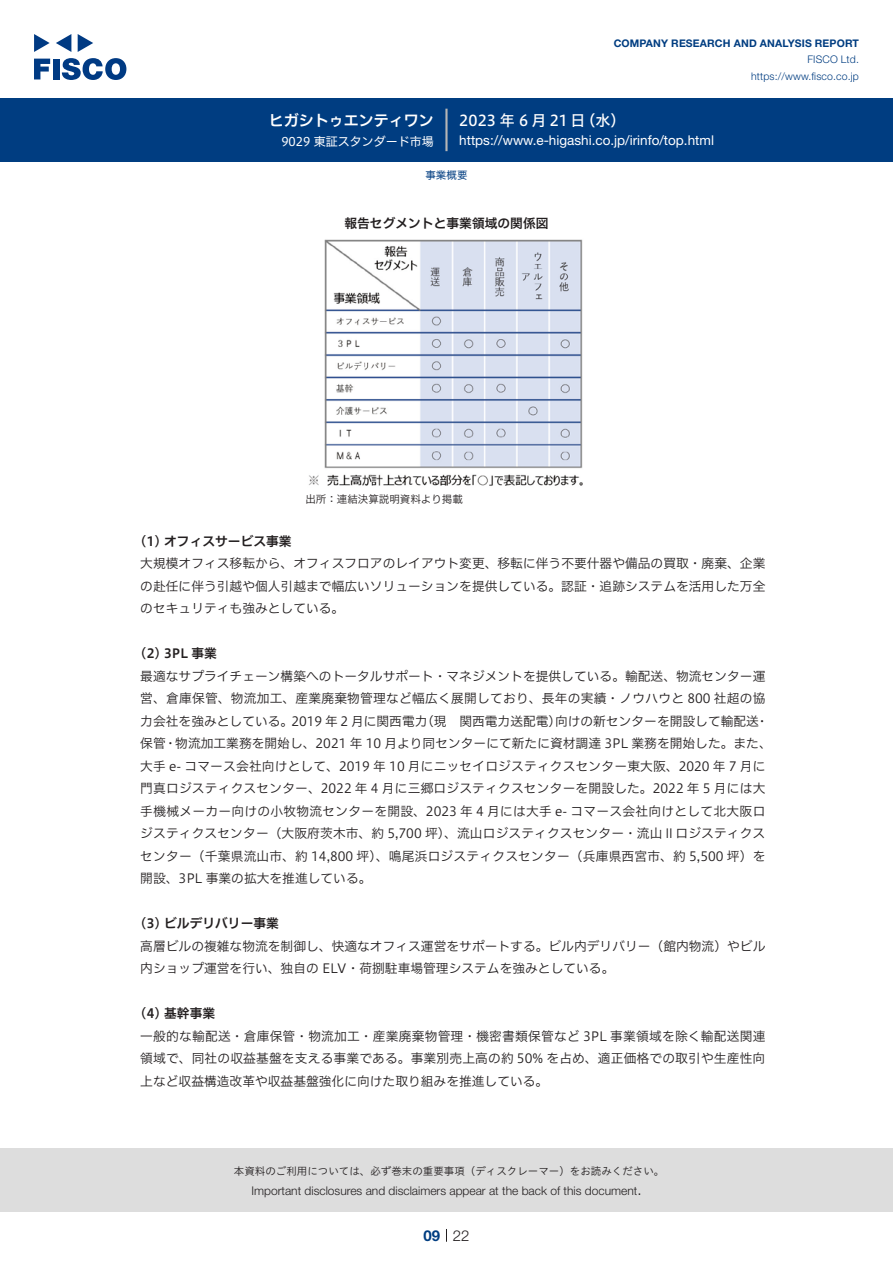
<style>
.page{position:relative;width:893px;height:1263px;background:#fff}
.page>*{position:absolute;margin:0;border:0;box-sizing:border-box;transform-origin:0 0}
.t1{font:15px "Hiragino UD Sans F Std N W5";letter-spacing:.175em;color:#fff}
.t2{font:15px "Hiragino UD Sans F Std N W6";color:#fff}
.t3{font:300 15px "Helvetica Neue LT Std";color:#231f20}
.t4{font:700 15px "Helvetica Neue LT Std";color:#003d81}
.t5{font:13.5px "Helvetica Neue LT Std";color:#fff}
.t6{font:12.75px/22.5px "Hiragino UD Sans F Std N W3";color:#231f20;text-align:justify}
.t7{font:12.75px "Hiragino UD Sans F Std N W6";color:#231f20}
.t8{font:300 12px "Helvetica Neue LT Std";color:#231f20}
.t9{font:12px "Hiragino UD Sans F Std N W4";color:#fff}
.t10{font:10.5px "Hiragino UD Sans Std W3";color:#231f20}
.t11{font:700 10.5px "Helvetica Neue LT Std";letter-spacing:.015em;color:#003d81}
.t12{font:300 10.5px/16.5px "Helvetica Neue LT Std";letter-spacing:.015em;color:#003d81;text-align:right}
.t13{font:10.5px "Hiragino UD Sans F Std N W3";color:#231f20}
.t14{font:10.5px "Hiragino UD Sans F Std N W4";color:#003d81}
</style>
<div class="page">
<div style="left:0;top:1148px;width:893px;height:64px;background:#ddd"></div>
<svg style="left:34px;top:59px;width:16px;height:20px"></svg>
<div style="left:53px;top:59px;width:6px;height:20px;background:#003a83"></div>
<svg style="left:62px;top:58px;width:64px;height:22px"></svg>
<svg style="left:34px;top:34px;width:16px;height:18px"></svg>
<svg style="left:78px;top:34px;width:15px;height:18px"></svg>
<svg style="left:56px;top:34px;width:15px;height:18px"></svg>
<div style="left:0;top:98px;width:893px;height:64px;background:#003d81"></div>
<hr style="left:445px;top:109px;width:3px;height:42px;background:#b5b5b6">
<svg style="left:446px;top:1229px;width:1px;height:13px"></svg>
<img style="left:309px;top:239px;width:274px;height:247px">
<p class="t2" style="left:269px;top:109px;width:167px">ヒガシトゥエンティワン</p>
<p class="t9" style="left:281px;top:132px;width:154px">9029 東証スタンダード市場</p>
<p class="t11" style="left:614px;top:37px;width:247px">COMPANY RESEARCH AND ANALYSIS REPORT</p>
<p class="t12" style="left:751px;top:51px;width:109px">FISCO Ltd. https://www.fisco.co j p.</p>
<p class="t1" style="left:581px;top:109px;width:46px">（水(</p>
<p class="t1" style="left:459px;top:109px;width:128px">2023年6月21日</p>
<p class="t5" style="left:459px;top:132px;width:256px">https://www -e. higashi.co j p. /irinfo/top.html</p>
<p class="t14" style="left:425px;top:167px;width:43px">事業概要</p>
<p class="t7" style="left:344px;top:214px;width:206px">報告セグメントと事業領域の関係図</p>
<p class="t13" style="left:305px;top:491px;width:159px">出所：連結決算説明資料より掲載</p>
<p class="t7" style="left:140px;top:531px;width:153px">1( ) オフィスサービス事業</p>
<p class="t6" style="left:140px;top:551px;width:627px">大規模オフィス移転から、オフィスフロアのレイアウト変更、移転に伴う不要什器や備品の買取・廃棄、企業の赴任に伴う引越や個人引越まで幅広いソリューションを提供している。認証・追跡システムを活用した万全のセキュリティも強みとしている。</p>
<p class="t7" style="left:140px;top:644px;width:78px">2( ) 3PL 事業</p>
<p class="t6" style="left:140px;top:664px;width:630px;text-align:right">最適なサプライチェーン構築へのトータルサポート・マネジメントを提供している。輸配送、物流センター運営、倉庫保管、物流加工、産業廃棄物管理など幅広く展開しており、長年の実績・ノウハウと 800 社超の協・</p>
<p class="t6" style="left:291px;top:709px;width:138px">2019 年 2 月に関西電力</p>
<p class="t6" style="left:555px;top:709px;width:205px">向けの新センターを開設して輸配送</p>
<p class="t6" style="left:421px;top:709px;width:142px">（現　関西電力送配電）</p>
<p class="t6" style="left:140px;top:709px;width:633px;text-align:left">力会社を強みとしている。<br>保管・物流加工業務を開始し、2021 年 10 月より同センターにて新たに資材調達 3PL 業務を開始した。また、大手 -e コマース会社向けとして、2019 年 10 月にニッセイロジスティクスセンター東大阪、2020 年 7 月に門真ロジスティクスセンター、2022 年 4 月に三郷ロジスティクスセンターを開設した。2022 年 5 月には大手機械メーカー向けの小牧物流センターを開設、2023 年 4 月には大手 -e コマース会社向けとして北大阪ロジスティクスセンター（大阪府茨木市、約 5,700 坪）、流山ロジスティクスセンター・流山Ⅱロジスティクスセンター（千葉県流山市、約 14,800 坪）、鳴尾浜ロジスティクスセンター（兵庫県西宮市、約 5,500 坪）を開設、3PL 事業の拡大を推進している。</p>
<p class="t7" style="left:140px;top:914px;width:140px">3( ) ビルデリバリー事業</p>
<p class="t6" style="left:140px;top:934px;width:627px">高層ビルの複雑な物流を制御し、快適なオフィス運営をサポートする。ビル内デリバリー（館内物流）やビル内ショップ運営を行い、独自の ELV・荷捌駐車場管理システムを強みとしている。</p>
<p class="t7" style="left:140px;top:1004px;width:76px">4( ) 基幹事業</p>
<p class="t6" style="left:140px;top:1024px;width:627px">一般的な輸配送・倉庫保管・物流加工・産業廃棄物管理・機密書類保管など 3PL 事業領域を除く輸配送関連領域で、同社の収益基盤を支える事業である。事業別売上高の約 50% を占め、適正価格での取引や生産性向上など収益構造改革や収益基盤強化に向けた取り組みを推進している。</p>
<p class="t10" style="left:234px;top:1163px;width:432px">本資料のご利用については、必ず巻末の重要事項（ディスクレーマー）をお読みください。</p>
<p class="t3" style="left:637px;top:1180px;width:6px">.</p>
<p class="t8" style="left:251px;top:1183px;width:387px">Important disclosures and disclaimers appear at the back of this document</p>
<p class="t4" style="left:423px;top:1226px;width:18px">09</p>
<p class="t3" style="left:453px;top:1226px;width:18px">22</p>
</div>
